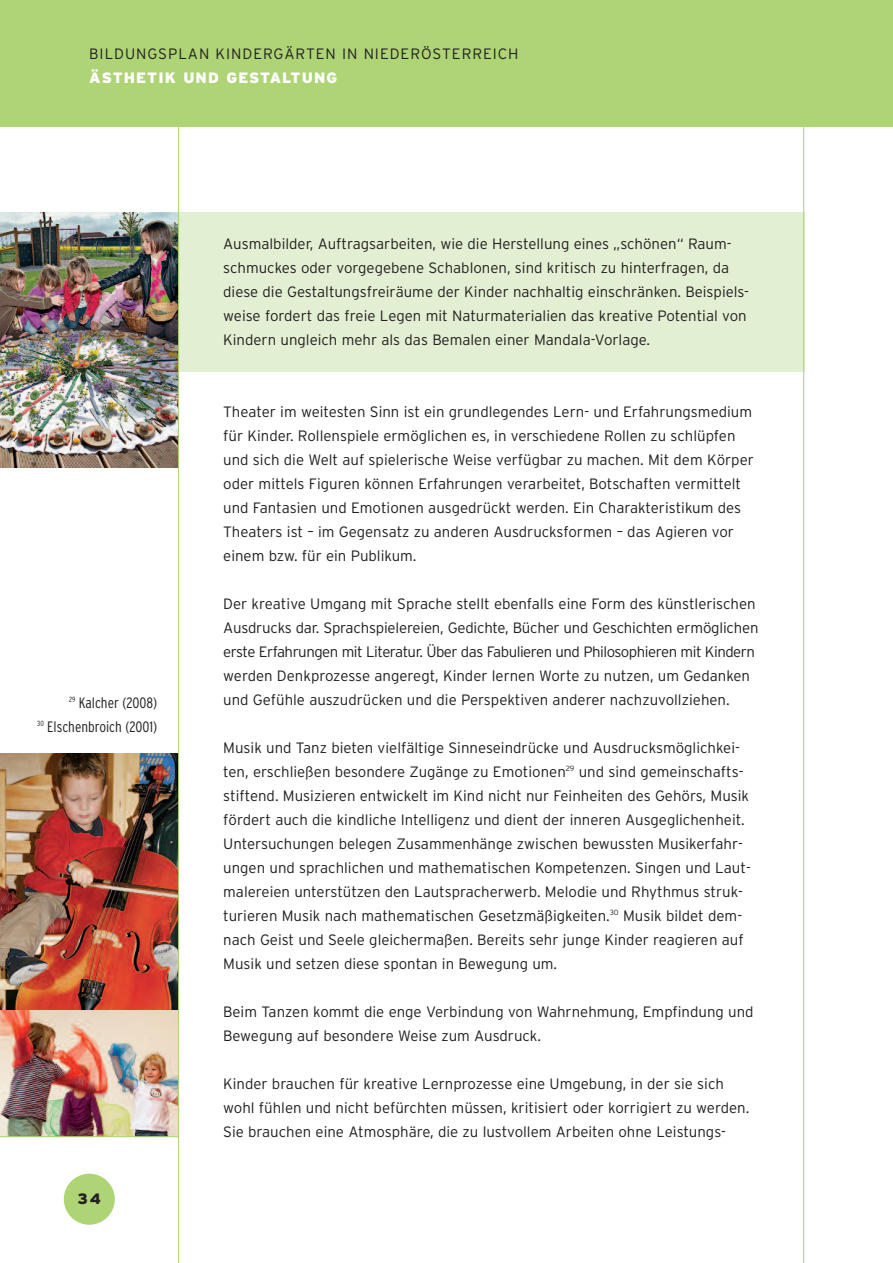
<style>
.page{position:relative;width:893px;height:1263px;background:#fff}
.page>*{position:absolute;margin:0;border:0;box-sizing:border-box;transform-origin:0 0}
.t1{font:300 15px/24px "Interstate";color:#231f20}
.t2{font:300 15px "Interstate";letter-spacing:.065em;color:#231f20}
.t3{font:300 condensed 15px/24px "Interstate";color:#231f20;text-align:right}
.t4{font:900 15px "Interstate";letter-spacing:.07em;color:#fff}
.t5{font:900 15px "Interstate";color:#231f20}
</style>
<div class="page">
<img style="left:0;top:1009px;width:178px;height:127px">
<img style="left:0;top:754px;width:178px;height:255px">
<img style="left:0;top:213px;width:178px;height:255px">
<div style="left:180px;top:213px;width:625px;height:159px;background:#e3efd2"></div>
<div style="left:0;top:0;width:893px;height:126px;background:#aed475"></div>
<hr style="left:803px;top:126px;width:1px;height:1137px;background:#aed475">
<div style="left:64px;top:1174px;width:51px;height:51px;background:#aed475;border-radius:50%"></div>
<hr style="left:0;top:1136px;width:179px;height:1px;background:#aed475">
<hr style="left:178px;top:126px;width:1px;height:1137px;background:#aed475">
<p class="t2" style="left:89px;top:45px;width:431px">BILDUNGSPLAN KINDERGÄRTEN IN NIEDERÖSTERREICH</p>
<p class="t4" style="left:89px;top:69px;width:249px">ÄSTHETIK UND GESTALTUNG</p>
<p class="t3" style="left:37px;top:691px;width:122px"><sup>29</sup> Kalcher (2008)<br><sup>30</sup> Elschenbroich (2001)</p>
<p class="t5" style="left:78px;top:1190px;width:25px">34</p>
<p class="t1" style="left:223px;top:231px;width:527px">Ausmalbilder, Auftragsarbeiten, wie die Herstellung eines „schönen“ Raum&shy;schmuckes oder vorgegebene Schablonen, sind kritisch zu hinterfragen, da diese die Gestaltungsfreiräume der Kinder nachhaltig einschränken. Beispiels&shy;weise fordert das freie Legen mit Naturmaterialien das kreative Potential von Kindern ungleich mehr als das Bemalen einer Mandala-Vorlage.</p>
<p class="t1" style="left:223px;top:399px;width:532px">Theater im weitesten Sinn ist ein grundlegendes Lern- und Erfahrungsmedium für Kinder. Rollenspiele ermöglichen es, in verschiedene Rollen zu schlüpfen und sich die Welt auf spielerische Weise verfügbar zu machen. Mit dem Körper oder mittels Figuren können Erfahrungen verarbeitet, Botschaften vermittelt und Fantasien und Emotionen ausgedrückt werden. Ein Charakteristikum des Theaters ist – im Gegensatz zu anderen Ausdrucksformen – das Agieren vor einem bzw. für ein Publikum.</p>
<p class="t1" style="left:223px;top:591px;width:537px">Der kreative Umgang mit Sprache stellt ebenfalls eine Form des künstlerischen Ausdrucks dar. Sprachspielereien, Gedichte, Bücher und Geschichten ermöglichen erste Erfahrungen mit Literatur. Über das Fabulieren und Philosophieren mit Kindern werden Denkprozesse angeregt, Kinder lernen Worte zu nutzen, um Gedanken und Gefühle auszudrücken und die Perspektiven anderer nachzuvollziehen.</p>
<p class="t1" style="left:223px;top:735px;width:529px">Musik und Tanz bieten vielfältige Sinneseindrücke und Ausdrucksmöglichkei&shy;ten, erschließen besondere Zugänge zu Emotionen<sup>29</sup> und sind gemeinschafts&shy;stiftend. Musizieren entwickelt im Kind nicht nur Feinheiten des Gehörs, Musik fördert auch die kindliche Intelligenz und dient der inneren Ausgeglichenheit.<br>Untersuchungen belegen Zusammenhänge zwischen bewussten Musikerfahr&shy;ungen und sprachlichen und mathematischen Kompetenzen. Singen und Laut&shy;malereien unterstützen den Lautspracherwerb. Melodie und Rhythmus struk&shy;turieren Musik nach mathematischen Gesetzmäßigkeiten.<sup>30</sup> Musik bildet dem&shy;nach Geist und Seele gleichermaßen. Bereits sehr junge Kinder reagieren auf Musik und setzen diese spontan in Bewegung um.</p>
<p class="t1" style="left:223px;top:999px;width:532px">Beim Tanzen kommt die enge Verbindung von Wahrnehmung, Empfindung und<br>Bewegung auf besondere Weise zum Ausdruck.</p>
<p class="t1" style="left:223px;top:1071px;width:527px">Kinder brauchen für kreative Lernprozesse eine Umgebung, in der sie sich wohl fühlen und nicht befürchten müssen, kritisiert oder korrigiert zu werden.<br>Sie brauchen eine Atmosphäre, die zu lustvollem Arbeiten ohne Leistungs-</p>
</div>
